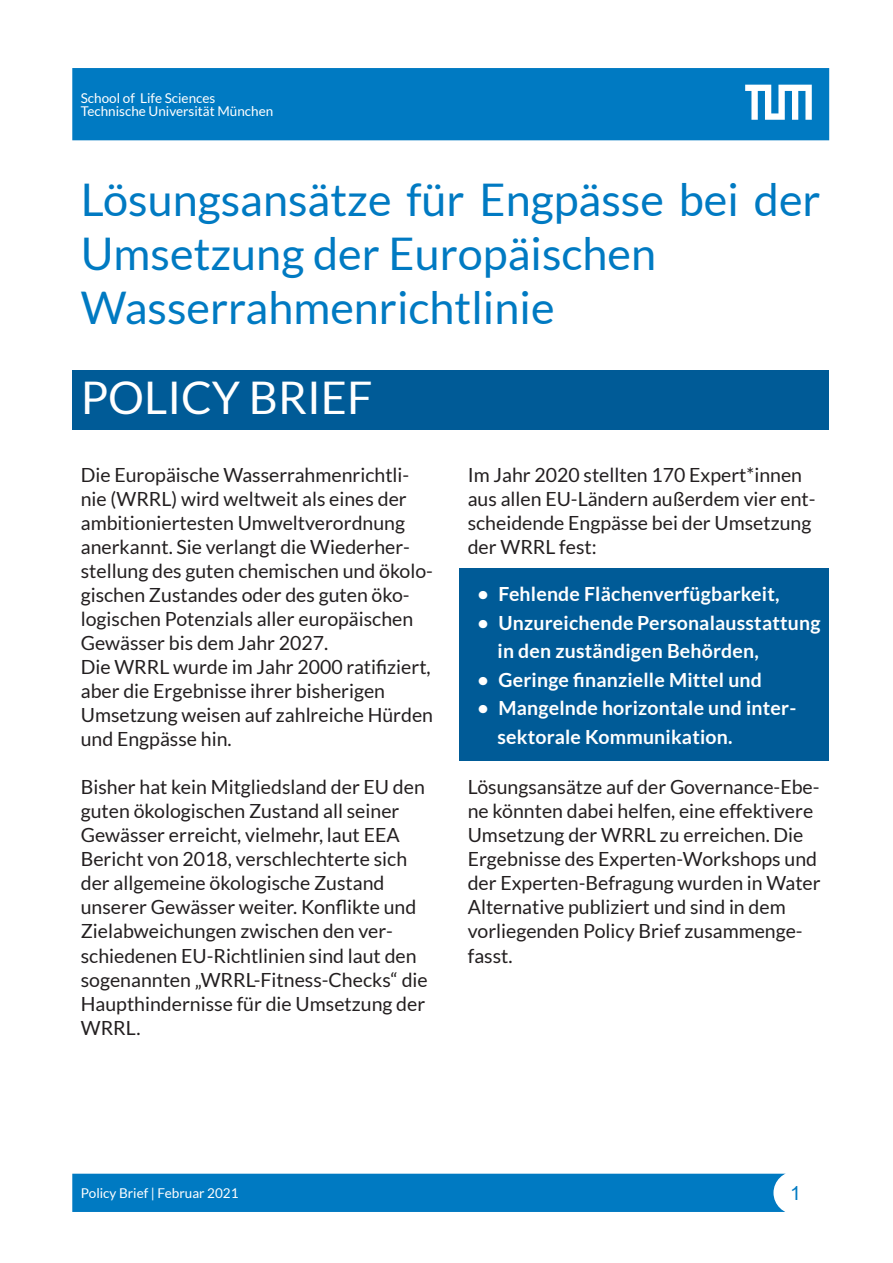
<style>
.page{position:relative;width:893px;height:1263px;background:#fff}
.page>*{position:absolute;margin:0;border:0;box-sizing:border-box;transform-origin:0 0}
.Überschrift{font:45px/54px "Lato";color:#007ac2}
.Überschrift-2{font:45px "Lato";color:#fff}
.Fließtext{font:19.5px/24px "Lato";color:#231f20}
.t1{font:700 19.5px/28.5px "Lato";letter-spacing:.01em;color:#fff}
.Seitenzahl{font:19.5px "Arial";color:#007ac2}
.Kopf_Fusszeile{font:13.5px "Lato";color:#fff}
</style>
<div class="page">
<div style="left:72px;top:1174px;width:714px;height:38px;background:#007ac2"></div>
<div style="left:774px;top:1172px;width:43px;height:42px;background:#fff;border-radius:50%"></div>
<div style="left:773px;top:1171px;width:45px;height:43px;border:2px solid #fff;border-radius:50%"></div>
<div style="left:72px;top:68px;width:757px;height:72px;background:#007ac2"></div>
<svg style="left:736px;top:76px;width:85px;height:53px"></svg>
<div style="left:459px;top:568px;width:370px;height:193px;background:#005b97"></div>
<div style="left:72px;top:370px;width:757px;height:59px;background:#005b97"></div>
<p class="Kopf_Fusszeile" style="left:81px;top:90px;width:136px">School of Life Sciences</p>
<p class="Kopf_Fusszeile" style="left:81px;top:104px;width:194px">Technische Universität München</p>
<p class="Überschrift" style="left:81px;top:172px;width:741px">Lösungsansätze für Engpässe bei der<br>Umsetzung der Europäischen</p>
<p class="Überschrift" style="left:81px;top:280px;width:475px">Wasserrahmenrichtlinie</p>
<p class="Überschrift-2" style="left:81px;top:373px;width:293px">POLICY BRIEF</p>
<p class="Fließtext" style="left:81px;top:463px;width:354px">Die Europäische Wasserrahmenrichtli&shy;nie (WRRL) wird weltweit als eines der ambitioniertesten Umweltverordnung anerkannt. Sie verlangt die Wiederher&shy;stellung des guten chemischen und ökolo&shy;gischen Zustandes oder des guten öko&shy;logischen Potenzials aller europäischen Gewässer bis dem Jahr 2027.</p>
<p class="Fließtext" style="left:81px;top:655px;width:354px">Die WRRL wurde im Jahr 2000 ratifiziert, aber die Ergebnisse ihrer bisherigen Umsetzung weisen auf zahlreiche Hürden und Engpässe hin.</p>
<p class="Fließtext" style="left:81px;top:775px;width:348px">Bisher hat kein Mitgliedsland der EU den guten ökologischen Zustand all seiner Gewässer erreicht, vielmehr, laut EEA Bericht von 2018, verschlechterte sich der allgemeine ökologische Zustand unserer Gewässer weiter. Konflikte und Zielabweichungen zwischen den ver&shy;schiedenen EU-Richtlinien sind laut den sogenannten „WRRL-Fitness-Checks“ die Haupthindernisse für die Umsetzung der WRRL.</p>
<p class="Fließtext" style="left:468px;top:463px;width:349px">Im Jahr 2020 stellten 170 Expert*innen aus allen EU-Ländern außerdem vier ent&shy;scheidende Engpässe bei der Umsetzung der WRRL fest:</p>
<p class="t1" style="left:477px;top:580px;width:304px">• Fehlende Flächenverfügbarkeit,</p>
<p class="t1" style="left:497px;top:608px;width:324px;text-indent:-20px">• Unzureichende Personalausstattung in den zuständigen Behörden,</p>
<p class="t1" style="left:477px;top:665px;width:286px">• Geringe finanzielle Mittel und</p>
<p class="t1" style="left:497px;top:694px;width:300px;text-indent:-20px">• Mangelnde horizontale und inter&shy;sektorale Kommunikation.</p>
<p class="Fließtext" style="left:468px;top:775px;width:354px">Lösungsansätze auf der Governance-Ebe&shy;ne könnten dabei helfen, eine effektivere Umsetzung der WRRL zu erreichen. Die Ergebnisse des Experten-Workshops und der Experten-Befragung wurden in Water Alternative publiziert und sind in dem vorliegenden Policy Brief zusammenge&shy;fasst.</p>
<p class="Kopf_Fusszeile" style="left:81px;top:1186px;width:159px">Policy Brief | Februar 2021</p>
<p class="Seitenzahl" style="left:790px;top:1179px;width:12px">1</p>
</div>
